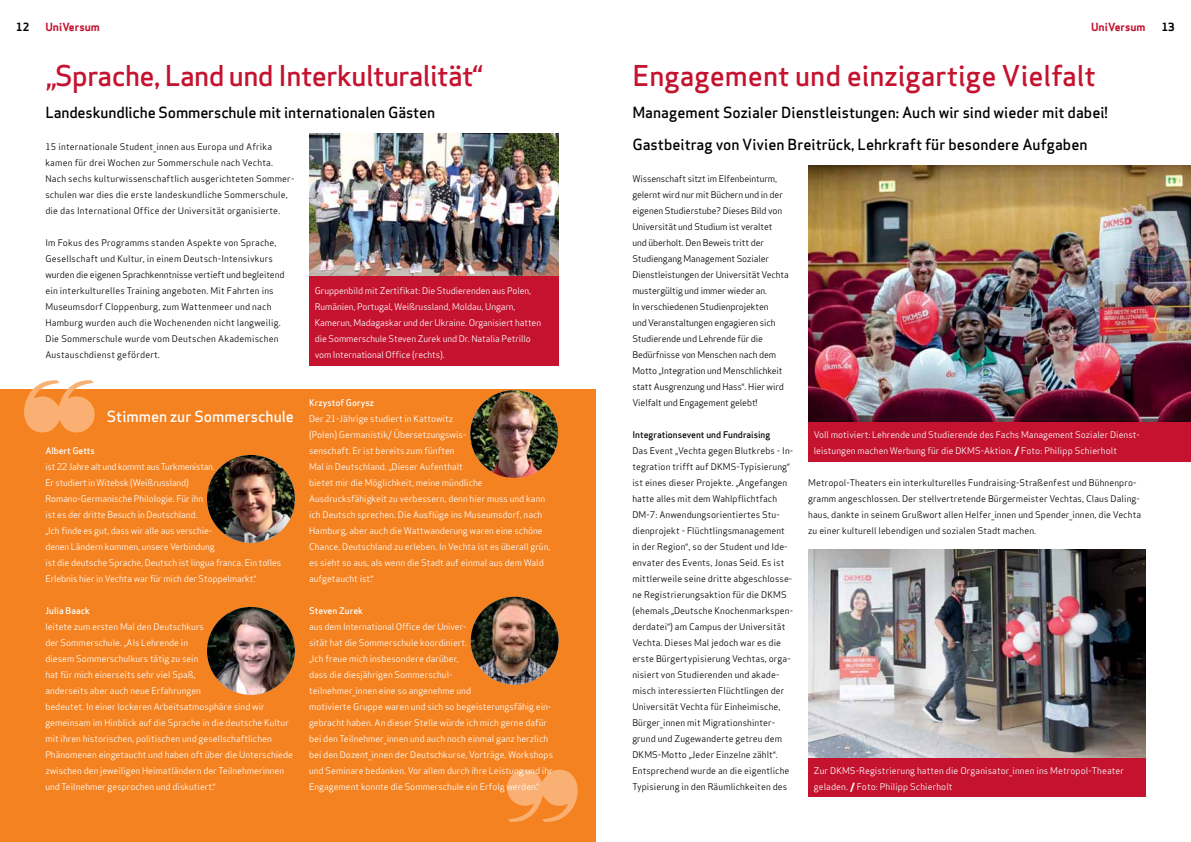
<style>
.page{position:relative;width:1191px;height:842px;background:#fff}
.page>*{position:absolute;margin:0;border:0;box-sizing:border-box;transform-origin:0 0}
.t1{font:500 28px "Apex Sans";letter-spacing:-.01em;color:#c4122f}
.t2{font:500 15px/32px "Apex Sans";color:#000}
.t3{font:500 15px "Apex Sans";color:#fff}
.t4{font:700 11px "Apex Sans";color:#c4122f}
.t5{font:700 11px "Apex Sans";color:#000}
.t6{font:9px/16px "Apex Sans";color:#fff}
.t7{font:9px/16px "Apex Sans";letter-spacing:.01em;color:#000}
.t8{font:9px/16px "Apex Sans";letter-spacing:-.01em;color:#000}
.t9{font:500 9px "Apex Sans";color:#fff}
.t10{font:500 9px "Apex Sans";color:#000}
.s1{font-weight:800}
</style>
<div class="page">
<img style="left:808px;top:550px;width:337px;height:208px">
<div style="left:808px;top:758px;width:337px;height:39px;background:#c4122f"></div>
<img style="left:309px;top:134px;width:249px;height:142px">
<div style="left:309px;top:276px;width:249px;height:89px;background:#c4122f"></div>
<img style="left:808px;top:166px;width:383px;height:256px">
<div style="left:808px;top:422px;width:383px;height:40px;background:#c4122f"></div>
<div style="left:0;top:389px;width:595px;height:453px;background:#f58220"></div>
<svg style="left:507px;top:770px;width:70px;height:52px"></svg>
<img style="left:207px;top:607px;width:88px;height:88px;border-radius:44px">
<img style="left:471px;top:597px;width:87px;height:88px;border-radius:44px">
<img style="left:470px;top:390px;width:88px;height:88px;border-radius:44px">
<img style="left:207px;top:455px;width:88px;height:88px;border-radius:44px">
<svg style="left:24px;top:380px;width:71px;height:52px"></svg>
<p class="t5" style="left:16px;top:20px;width:15px">12</p>
<p class="t4" style="left:45px;top:20px;width:56px">UniVersum</p>
<p class="t4" style="left:1091px;top:20px;width:56px">UniVersum</p>
<p class="t5" style="left:1161px;top:20px;width:15px">13</p>
<h1 class="t1" style="left:45px;top:51px;width:439px">„Sprache, Land und Interkulturalität“</h1>
<h2 class="t2" style="left:45px;top:94px;width:391px">Landeskundliche Sommerschule mit internationalen Gästen</h2>
<p class="t7" style="left:45px;top:138px;width:250px">15 internationale Student_innen aus Europa und Afrika kamen für drei Wochen zur Sommerschule nach Vechta.<br>Nach sechs kulturwissenschaftlich ausgerichteten Sommer&shy;schulen war dies die erste landeskundliche Sommerschule, die das International Office der Universität organisierte.</p>
<p class="t7" style="left:45px;top:234px;width:241px">Im Fokus des Programms standen Aspekte von Sprache, Gesellschaft und Kultur, in einem Deutsch-Intensivkurs wurden die eigenen Sprachkenntnisse vertieft und begleitend ein interkulturelles Training angeboten. Mit Fahrten ins Museumsdorf Cloppenburg, zum Wattenmeer und nach Hamburg wurden auch die Wochenenden nicht langweilig.<br>Die Sommerschule wurde vom Deutschen Akademischen Austauschdienst gefördert.</p>
<h2 class="t3" style="left:107px;top:403px;width:189px">Stimmen zur Sommerschule</h2>
<p class="t9" style="left:45px;top:443px;width:51px">Albert Getts</p>
<p class="t6" style="left:45px;top:458px;width:237px">ist 22 Jahre alt und kommt aus Turkmenistan.<br>Er studiert in Witebsk (Weißrussland)<br>Romano-Germanische Philologie. Für ihn<br>ist es der dritte Besuch in Deutschland.<br>„Ich finde es gut, dass wir alle aus verschie-<br>denen Ländern kommen, unsere Verbindung<br>ist die deutsche Sprache, Deutsch ist lingua franca. Ein tolles Erlebnis hier in Vechta war für mich der Stoppelmarkt.“</p>
<p class="t9" style="left:45px;top:603px;width:46px">Julia Baack</p>
<p class="t6" style="left:45px;top:618px;width:249px">leitete zum ersten Mal den Deutschkurs<br>der Sommerschule. „Als Lehrende in<br>diesem Sommerschulkurs tätig zu sein<br>hat für mich einerseits sehr viel Spaß,<br>anderseits aber auch neue Erfahrungen<br>bedeutet. In einer lockeren Arbeitsatmosphäre sind wir gemeinsam im Hinblick auf die Sprache in die deutsche Kultur mit ihren historischen, politischen und gesellschaftlichen Phänomenen eingetaucht und haben oft über die Unterschiede zwischen den jeweiligen Heimatländern der Teilnehmerinnen und Teilnehmer gesprochen und diskutiert.“</p>
<p class="t6" style="left:315px;top:282px;width:228px">Gruppenbild mit Zertifikat: Die Studierenden aus Polen, Rumänien, Portugal, Weißrussland, Moldau, Ungarn, Kamerun, Madagaskar und der Ukraine. Organisiert hatten die Sommerschule Steven Zurek und Dr. Natalia Petrillo vom International Office (rechts).</p>
<p class="t9" style="left:309px;top:395px;width:66px">Krzystof Gorysz</p>
<p class="t6" style="left:309px;top:410px;width:243px">Der 21-Jährige studiert in Kattowitz<br>(Polen) Germanistik/ Übersetzungswis-<br>senschaft. Er ist bereits zum fünften<br>Mal in Deutschland. „Dieser Aufenthalt<br>bietet mir die Möglichkeit, meine mündliche Ausdrucksfähigkeit zu verbessern, denn hier muss und kann ich Deutsch sprechen. Die Ausflüge ins Museumsdorf, nach Hamburg, aber auch die Wattwanderung waren eine schöne Chance, Deutschland zu erleben. In Vechta ist es überall grün, es sieht so aus, als wenn die Stadt auf einmal aus dem Wald aufgetaucht ist.“</p>
<p class="t9" style="left:309px;top:603px;width:55px">Steven Zurek</p>
<p class="t6" style="left:309px;top:618px;width:245px">aus dem International Office der Univer-<br>sität hat die Sommerschule koordiniert.<br>„Ich freue mich insbesondere darüber,<br>dass die diesjährigen Sommerschul-<br>teilnehmer_innen eine so angenehme und<br>motivierte Gruppe waren und sich so begeisterungsfähig ein&shy;gebracht haben. An dieser Stelle würde ich mich gerne dafür bei den Teilnehmer_innen und auch noch einmal ganz herzlich bei den Dozent_innen der Deutschkurse, Vorträge, Workshops und Seminare bedanken. Vor allem durch ihre Leistung und ihr Engagement konnte die Sommerschule ein Erfolg werden.“</p>
<h1 class="t1" style="left:632px;top:51px;width:465px">Engagement und einzigartige Vielfalt</h1>
<h2 class="t2" style="left:632px;top:94px;width:477px">Management Sozialer Dienstleistungen: Auch wir sind wieder mit dabei!<br>Gastbeitrag von Vivien Breitrück, Lehrkraft für besondere Aufgaben</h2>
<p class="t8" style="left:632px;top:170px;width:158px">Wissenschaft sitzt im Elfenbeinturm, gelernt wird nur mit Büchern und in der eigenen Studierstube? Dieses Bild von Universität und Studium ist veraltet und überholt. Den Beweis tritt der Studiengang Management Sozialer Dienstleistungen der Universität Vechta mustergültig und immer wieder an.<br>In verschiedenen Studienprojekten<br>und Veranstaltungen engagieren sich Studierende und Lehrende für die Bedürfnisse von Menschen nach dem Motto „Integration und Menschlichkeit statt Ausgrenzung und Hass“. Hier wird Vielfalt und Engagement gelebt!</p>
<p class="t10" style="left:632px;top:427px;width:139px">Integrationsevent und Fundraising</p>
<p class="t7" style="left:632px;top:442px;width:162px">Das Event „Vechta gegen Blutkrebs - In&shy;tegration trifft auf DKMS-Typisierung“ ist eines dieser Projekte. „Angefangen hatte alles mit dem Wahlpflichtfach DM-7: Anwendungsorientiertes Stu&shy;dienprojekt - Flüchtlingsmanagement in der Region“, so der Student und Ide&shy;envater des Events, Jonas Seid. Es ist mittlerweile seine dritte abgeschlosse&shy;ne Registrierungsaktion für die DKMS (ehemals „Deutsche Knochenmarkspen&shy;derdatei“) am Campus der Universität Vechta. Dieses Mal jedoch war es die erste Bürgertypisierung Vechtas, orga&shy;nisiert von Studierenden und akade&shy;misch interessierten Flüchtlingen der Universität Vechta für Einheimische, Bürger_innen mit Migrationshinter&shy;grund und Zugewanderte getreu dem DKMS-Motto „Jeder Einzelne zählt“.<br>Entsprechend wurde an die eigentliche Typisierung in den Räumlichkeiten des</p>
<p class="t6" style="left:814px;top:426px;width:327px">Voll motiviert: Lehrende und Studierende des Fachs Management Sozialer Dienst&shy;leistungen machen Werbung für die DKMS-Aktion. <span class="s1">/</span> Foto: Philipp Schierholt</p>
<p class="t7" style="left:808px;top:474px;width:334px">Metropol-Theaters ein interkulturelles Fundraising-Straßenfest und Bühnenpro&shy;gramm angeschlossen. Der stellvertretende Bürgermeister Vechtas, Claus Daling&shy;haus, dankte in seinem Grußwort allen Helfer_innen und Spender_innen, die Vechta zu einer kulturell lebendigen und sozialen Stadt machen.</p>
<p class="t6" style="left:814px;top:762px;width:312px">Zur DKMS-Registrierung hatten die Organisator_innen ins Metropol-Theater geladen. <span class="s1">/</span> Foto: Philipp Schierholt</p>
</div>
